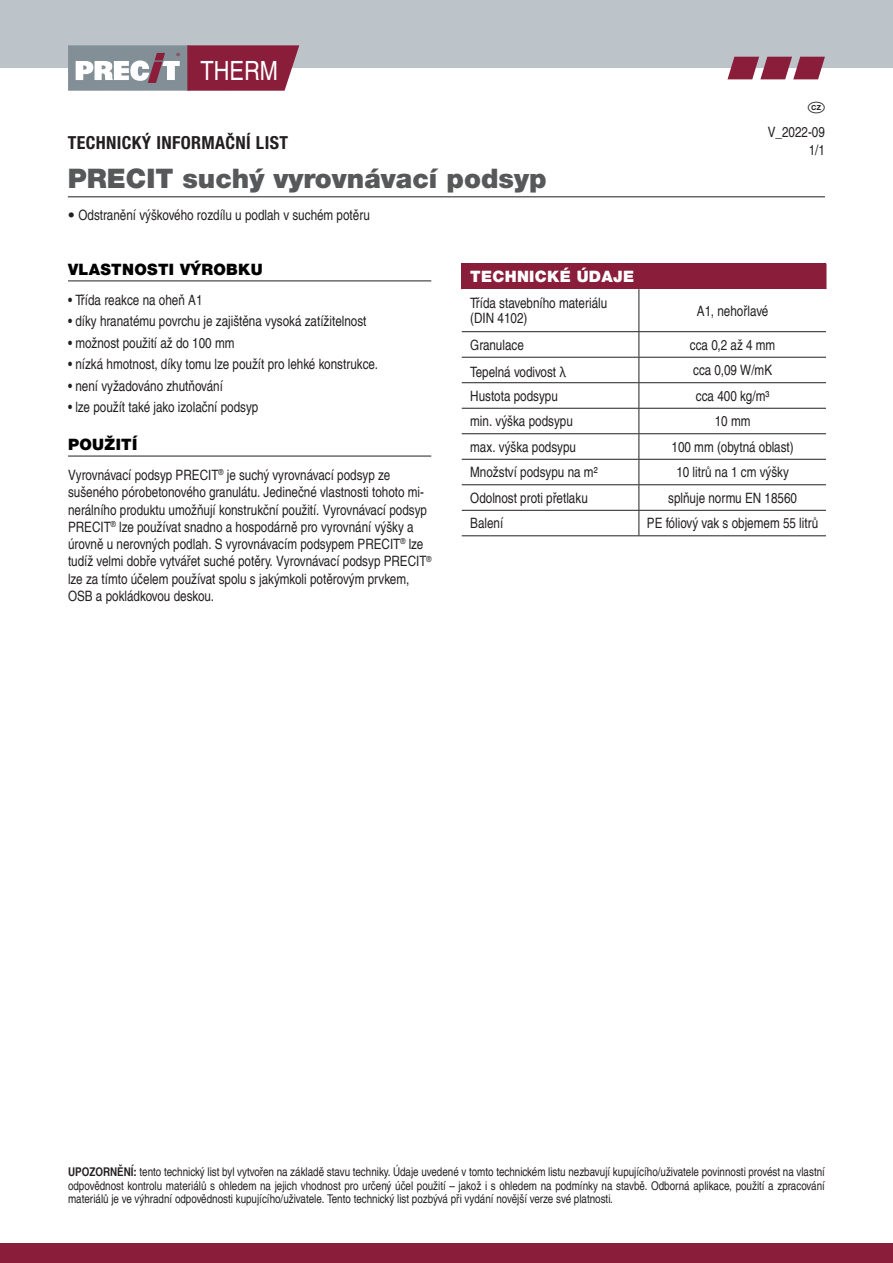
<style>
.page{position:relative;width:893px;height:1263px;background:#fff}
.page>*{position:absolute;margin:0;border:0;box-sizing:border-box;transform-origin:0 0}
.t1{font:900 27px "Helvetica Neue LT Pro";color:#57585a}
.t2{font:condensed 26.55px "Helvetica LT Pro";color:#fff}
.t3{font:700 condensed 18px "Helvetica Neue LT Pro";letter-spacing:.02em;color:#231f20}
.t4{font:900 15.75px "Helvetica Neue LT Pro";letter-spacing:.02em;color:#000}
.t5{font:900 15.75px "Helvetica Neue LT Pro";letter-spacing:.02em;color:#fff}
.t6{font:condensed 14.25px/17.2px "Helvetica LT Pro";color:#231f20}
.t7{font:condensed 12px/13.5px "Helvetica LT Pro";color:#231f20;text-align:justify}
.s1{font-family:"Helvetica Neue LT Pro";font-weight:700}
.s2{font-family:"Helvetica Neue";font-stretch:normal}
.s3{font-weight:700}
</style>
<div class="page">
<div style="left:0;top:0;width:893px;height:68px;background:#bcc4c9"></div>
<div style="left:0;top:1243px;width:893px;height:20px;background:#8a1d3a"></div>
<div style="left:68px;top:45px;width:121px;height:46px;background:#828f96"></div>
<svg style="left:187px;top:45px;width:112px;height:46px;background:#912d48"></svg>
<svg style="left:76px;top:53px;width:104px;height:30px"></svg>
<svg style="left:727px;top:57px;width:98px;height:22px"></svg>
<hr style="left:68px;top:196px;width:757px;height:1px;background:#57585a">
<hr style="left:68px;top:280px;width:363px;height:1px;background:#231f20">
<hr style="left:68px;top:456px;width:363px;height:1px;background:#231f20">
<div style="left:462px;top:264px;width:364px;height:25px;background:#8a1d3a"></div>
<svg style="left:462px;top:289px;width:364px;height:246px"></svg>
<hr style="left:639px;top:408px;width:187px;height:1px;background:#231f20">
<hr style="left:639px;top:433px;width:187px;height:1px;background:#231f20">
<hr style="left:639px;top:459px;width:187px;height:1px;background:#231f20">
<hr style="left:639px;top:484px;width:187px;height:1px;background:#231f20">
<hr style="left:639px;top:510px;width:187px;height:1px;background:#231f20">
<hr style="left:639px;top:535px;width:187px;height:1px;background:#231f20">
<svg style="left:826px;top:264px;width:1px;height:25px"></svg>
<hr style="left:639px;top:331px;width:187px;height:1px;background:#231f20">
<hr style="left:639px;top:357px;width:187px;height:1px;background:#231f20">
<hr style="left:639px;top:382px;width:187px;height:1px;background:#231f20">
<hr style="left:638px;top:289px;width:1px;height:42px;background:#231f20">
<svg style="left:638px;top:332px;width:1px;height:203px"></svg>
<hr style="left:462px;top:331px;width:177px;height:1px;background:#231f20">
<hr style="left:462px;top:357px;width:177px;height:1px;background:#231f20">
<hr style="left:462px;top:382px;width:177px;height:1px;background:#231f20">
<hr style="left:462px;top:408px;width:177px;height:1px;background:#231f20">
<hr style="left:462px;top:433px;width:177px;height:1px;background:#231f20">
<hr style="left:462px;top:459px;width:177px;height:1px;background:#231f20">
<hr style="left:462px;top:484px;width:177px;height:1px;background:#231f20">
<hr style="left:462px;top:510px;width:177px;height:1px;background:#231f20">
<hr style="left:462px;top:535px;width:177px;height:1px;background:#231f20">
<svg style="left:461px;top:264px;width:1px;height:25px"></svg>
<h2 class="t2" style="left:201px;top:55px;width:79px">THERM</h2>
<p class="t3" style="left:68px;top:132px;width:222px">TECHNICKÝ INFORMAČNÍ LIST</p>
<h1 class="t1" style="left:68px;top:162px;width:480px">PRECIT suchý vyrovnávací podsyp</h1>
<p class="t6" style="left:68px;top:207px;width:304px"><span class="s1">•</span> Odstranění výškového rozdílu u podlah v suchém potěru</p>
<p class="t6" style="left:768px;top:123px;width:59px;text-align:right">V_2022-09<br>1/1</p>
<p class="t4" style="left:68px;top:260px;width:196px">VLASTNOSTI VÝROBKU</p>
<p class="t6" style="left:68px;top:291px;width:136px">• Třída reakce na oheň A1</p>
<p class="t6" style="left:68px;top:313px;width:300px">• díky hranatému povrchu je zajištěna vysoká zatížitelnost</p>
<p class="t6" style="left:68px;top:334px;width:168px">• možnost použití až do 100 mm</p>
<p class="t6" style="left:68px;top:356px;width:312px">• nízká hmotnost, díky tomu lze použít pro lehké konstrukce.</p>
<p class="t6" style="left:68px;top:377px;width:156px">• není vyžadováno zhutňování</p>
<p class="t6" style="left:68px;top:399px;width:192px">• lze použít také jako izolační podsyp</p>
<p class="t4" style="left:68px;top:435px;width:71px">POUŽITÍ</p>
<p class="t6" style="left:68px;top:466px;width:365px">Vyrovnávací podsyp PRECIT<sup>®</sup> je suchý vyrovnávací podsyp ze sušeného pórobetonového granulátu. Jedinečné vlastnosti tohoto mi&shy;nerálního produktu umožňují konstrukční použití. Vyrovnávací podsyp PRECIT<sup>®</sup> lze používat snadno a hospodárně pro vyrovnání výšky a úrovně u nerovných podlah. S vyrovnávacím podsypem PRECIT<sup>®</sup> lze tudíž velmi dobře vytvářet suché potěry. Vyrovnávací podsyp PRECIT<sup>® </sup>lze za tímto účelem používat spolu s jakýmkoli potěrovým prvkem, OSB a pokládkovou deskou.</p>
<p class="t5" style="left:470px;top:267px;width:165px">TECHNICKÉ ÚDAJE</p>
<p class="t6" style="left:470px;top:295px;width:139px;line-height:15px">Třída stavebního materiálu (DIN 4102)</p>
<p class="t6" style="left:697px;top:302px;width:73px">A1, nehořlavé</p>
<p class="t6" style="left:470px;top:336px;width:55px">Granulace</p>
<p class="t6" style="left:690px;top:336px;width:87px">cca 0,2 až 4 mm</p>
<p class="t6" style="left:470px;top:363px;width:97px">Tepelná vodivost <span class="s2">λ</span></p>
<p class="t6" style="left:693px;top:361px;width:80px">cca 0,09 W/mK</p>
<p class="t6" style="left:470px;top:387px;width:89px">Hustota podsypu</p>
<p class="t6" style="left:696px;top:387px;width:75px">cca 400 kg/m³</p>
<p class="t6" style="left:470px;top:412px;width:104px">min. výška podsypu</p>
<p class="t6" style="left:715px;top:412px;width:37px">10 mm</p>
<p class="t6" style="left:470px;top:438px;width:107px">max. výška podsypu</p>
<p class="t6" style="left:671px;top:438px;width:124px">100 mm (obytná oblast)</p>
<p class="t6" style="left:470px;top:463px;width:129px">Množství podsypu na m²</p>
<p class="t6" style="left:676px;top:463px;width:114px">10 litrů na 1 cm výšky</p>
<p class="t6" style="left:470px;top:489px;width:119px">Odolnost proti přetlaku</p>
<p class="t6" style="left:668px;top:489px;width:130px">splňuje normu EN 18560</p>
<p class="t6" style="left:470px;top:515px;width:35px">Balení</p>
<p class="t6" style="left:647px;top:515px;width:173px">PE fóliový vak s objemem 55 litrů</p>
<p class="t7" style="left:68px;top:1165px;width:758px"><span class="s3">UPOZORNĚNÍ:</span> tento technický list byl vytvořen na základě stavu techniky. Údaje uvedené v tomto technickém listu nezbavují kupujícího/uživatele povinnosti provést na vlastní odpovědnost kontrolu materiálů s ohledem na jejich vhodnost pro určený účel použití – jakož i s ohledem na podmínky na stavbě. Odborná aplikace, použití a zpracování materiálů je ve výhradní odpovědnosti kupujícího/uživatele. Tento technický list pozbývá při vydání novější verze své platnosti.</p>
</div>
